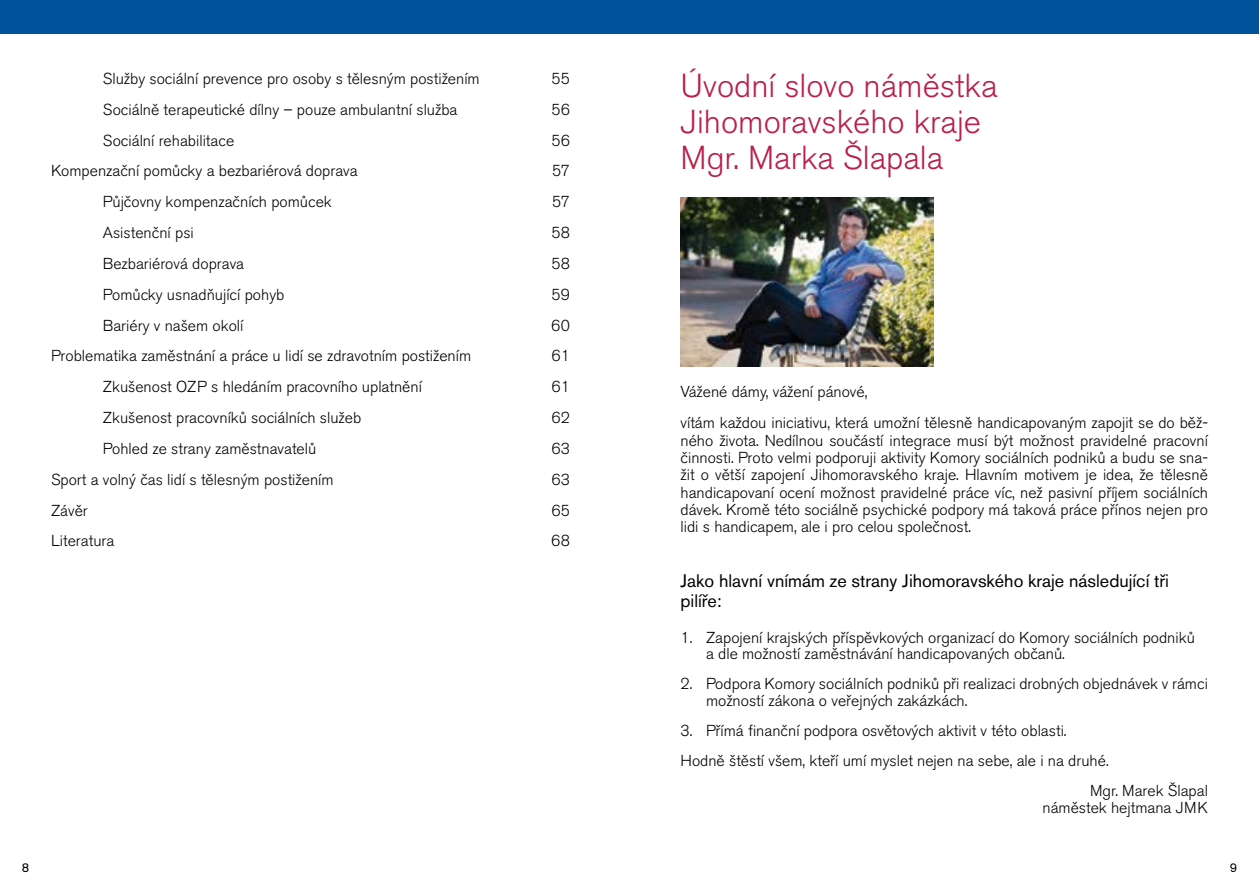
<style>
.page{position:relative;width:1259px;height:893px;background:#fff}
.page>*{position:absolute;margin:0;border:0;box-sizing:border-box;transform-origin:0 0}
.t1{font:300 33px/36.3px "Akzidenz Grotesk BECE";color:#ba1e49}
.t2{font:18px/19.8px "Akzidenz Grotesk BECE";color:#000}
.t3{font:300 15.75px/17.4px "Akzidenz Grotesk BECE";color:#000}
.t4{font:12.75px "Akzidenz Grotesk BECE";color:#000}
</style>
<div class="page">
<div style="left:0;top:0;width:629px;height:34px;background:#00539b"></div>
<div style="left:629px;top:0;width:630px;height:34px;background:#00539b"></div>
<img style="left:680px;top:197px;width:253px;height:169px">
<p class="t3" style="left:103px;top:70px;width:378px">Služby sociální prevence pro osoby s tělesným postižením</p>
<p class="t3" style="left:551px;top:70px;width:20px">55</p>
<p class="t3" style="left:103px;top:101px;width:356px">Sociálně terapeutické dílny – pouze ambulantní služba</p>
<p class="t3" style="left:551px;top:101px;width:20px">56</p>
<p class="t3" style="left:103px;top:132px;width:133px">Sociální rehabilitace</p>
<p class="t3" style="left:551px;top:132px;width:20px">56</p>
<p class="t3" style="left:51px;top:163px;width:308px">Kompenzační pomůcky a bezbariérová doprava</p>
<p class="t3" style="left:552px;top:163px;width:19px">57</p>
<p class="t3" style="left:103px;top:193px;width:230px">Půjčovny kompenzačních pomůcek</p>
<p class="t3" style="left:552px;top:193px;width:19px">57</p>
<p class="t3" style="left:103px;top:224px;width:92px">Asistenční psi</p>
<p class="t3" style="left:551px;top:224px;width:20px">58</p>
<p class="t3" style="left:103px;top:255px;width:143px">Bezbariérová doprava</p>
<p class="t3" style="left:551px;top:255px;width:20px">58</p>
<p class="t3" style="left:103px;top:286px;width:183px">Pomůcky usnadňující pohyb</p>
<p class="t3" style="left:551px;top:286px;width:20px">59</p>
<p class="t3" style="left:103px;top:317px;width:142px">Bariéry v našem okolí</p>
<p class="t3" style="left:551px;top:317px;width:20px">60</p>
<p class="t3" style="left:51px;top:348px;width:422px">Problematika zaměstnání a práce u lidí se zdravotním postižením</p>
<p class="t3" style="left:551px;top:348px;width:20px">61</p>
<p class="t3" style="left:103px;top:378px;width:320px">Zkušenost OZP s hledáním pracovního uplatnění</p>
<p class="t3" style="left:551px;top:378px;width:20px">61</p>
<p class="t3" style="left:103px;top:409px;width:260px">Zkušenost pracovníků sociálních služeb</p>
<p class="t3" style="left:551px;top:409px;width:20px">62</p>
<p class="t3" style="left:103px;top:440px;width:215px">Pohled ze strany zaměstnavatelů</p>
<p class="t3" style="left:551px;top:440px;width:20px">63</p>
<p class="t3" style="left:51px;top:471px;width:284px">Sport a volný čas lidí s tělesným postižením</p>
<p class="t3" style="left:551px;top:471px;width:20px">63</p>
<p class="t3" style="left:51px;top:502px;width:38px">Závěr</p>
<p class="t3" style="left:551px;top:502px;width:20px">65</p>
<p class="t3" style="left:51px;top:532px;width:65px">Literatura</p>
<p class="t3" style="left:551px;top:532px;width:20px">68</p>
<h1 class="t1" style="left:680px;top:68px;width:318px">Úvodní slovo náměstka<br>Jihomoravského kraje<br>Mgr. Marka Šlapala</h1>
<p class="t3" style="left:680px;top:377px;width:529px;line-height:30.8px">Vážené dámy, vážení pánové,<br>vítám každou iniciativu, která umožní tělesně handicapovaným zapojit se do běž-</p>
<p class="t3" style="left:680px;top:432px;width:529px;text-align:justify">ného života. Nedílnou součástí integrace musí být možnost pravidelné pracovní činnosti. Proto velmi podporuji aktivity Komory sociálních podniků a budu se sna&shy;žit o větší zapojení Jihomoravského kraje. Hlavním motivem je idea, že tělesně handicapovaní ocení možnost pravidelné práce víc, než pasivní příjem sociálních dávek. Kromě této sociálně psychické podpory má taková práce přínos nejen pro lidi s handicapem, ale i pro celou společnost.</p>
<p class="t2" style="left:680px;top:571px;width:490px">Jako hlavní vnímám ze strany Jihomoravského kraje následující tři pilíře:</p>
<p class="t3" style="left:706px;top:629px;width:490px;line-height:16.5px;text-indent:-26px">1. Zapojení krajských příspěvkových organizací do Komory sociálních podniků a dle možností zaměstnávání handicapovaných občanů.</p>
<p class="t3" style="left:706px;top:676px;width:503px;line-height:16.5px;text-indent:-26px">2. Podpora Komory sociálních podniků při realizaci drobných objednávek v rámci možností zákona o veřejných zakázkách.</p>
<p class="t3" style="left:680px;top:722px;width:387px">3. Přímá finanční podpora osvětových aktivit v této oblasti.</p>
<p class="t3" style="left:680px;top:752px;width:429px">Hodně štěstí všem, kteří umí myslet nejen na sebe, ale i na druhé.</p>
<p class="t3" style="left:1090px;top:782px;width:119px">Mgr. Marek Šlapal</p>
<p class="t3" style="left:1042px;top:799px;width:167px">náměstek hejtmana JMK</p>
<p class="t4" style="left:22px;top:860px;width:9px">8</p>
<p class="t4" style="left:1229px;top:860px;width:9px">9</p>
</div>
